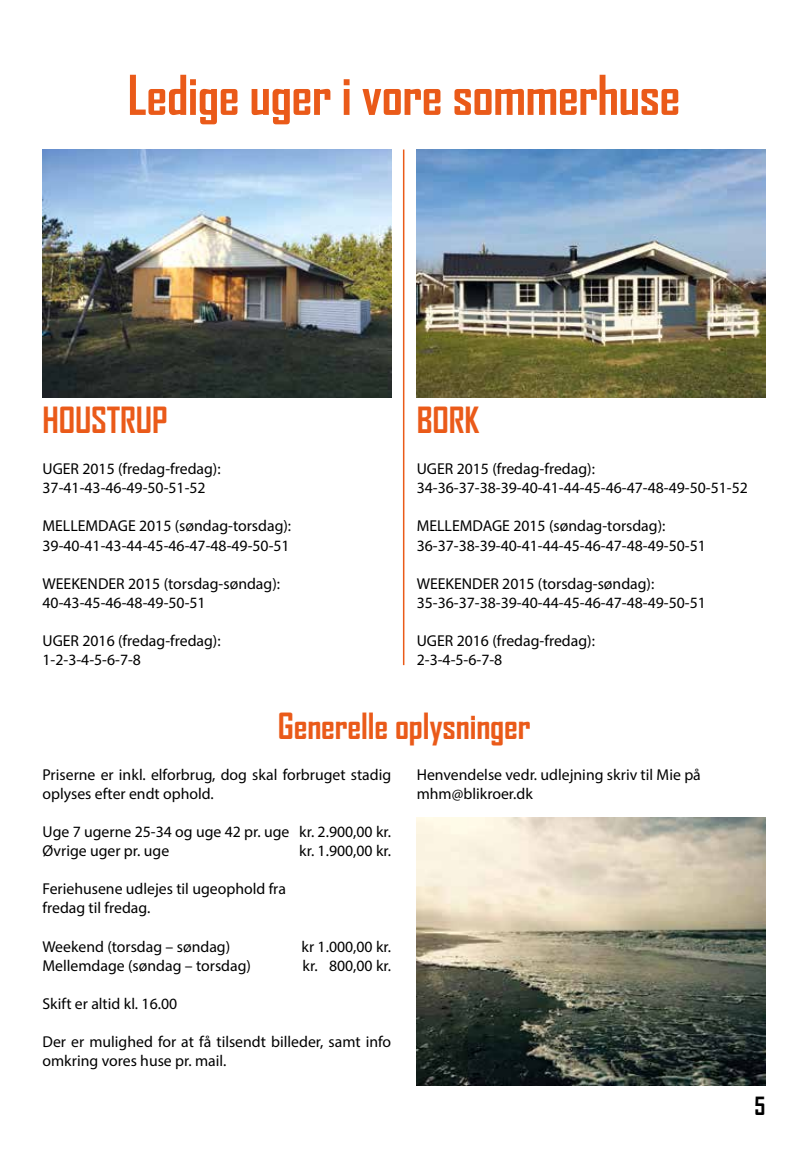
<style>
.page{position:relative;width:808px;height:1149px;background:#fff}
.page>*{position:absolute;margin:0;border:0;box-sizing:border-box;transform-origin:0 0}
.t1{font:700 52.5px "Agency FB";letter-spacing:-.01em;color:#ea5a19}
.t2{font:700 34.5px "Agency FB";letter-spacing:-.005em;color:#ea5a19}
.t3{font:700 24px "Agency FB";color:#000}
.t4{font:15.75px/19px "Myriad Pro";color:#000}
.s1{color:#fff}
</style>
<div class="page">
<hr style="left:403px;top:149px;width:1px;height:516px;background:#ea5a19">
<img style="left:416px;top:149px;width:349px;height:248px">
<img style="left:43px;top:149px;width:348px;height:248px">
<img style="left:416px;top:817px;width:349px;height:267px">
<h1 class="t1" style="left:128px;top:62px;width:554px">Ledige uger i vore sommerhuse</h1>
<h2 class="t2" style="left:43px;top:398px;width:126px">HOUSTRUP</h2>
<p class="t4" style="left:43px;top:459px;width:180px">UGER 2015 (fredag-fredag):<br>37-41-43-46-49-50-51-52</p>
<p class="t4" style="left:43px;top:516px;width:250px">MELLEMDAGE 2015 (søndag-torsdag):<br>39-40-41-43-44-45-46-47-48-49-50-51</p>
<p class="t4" style="left:43px;top:573px;width:239px">WEEKENDER 2015 (torsdag-søndag):<br>40-43-45-46-48-49-50-51</p>
<p class="t4" style="left:43px;top:630px;width:180px">UGER 2016 (fredag-fredag):<br>1-2-3-4-5-6-7-8</p>
<h2 class="t2" style="left:417px;top:398px;width:64px">BORK</h2>
<p class="t4" style="left:417px;top:459px;width:333px">UGER 2015 (fredag-fredag):<br>34-36-37-38-39-40-41-44-45-46-47-48-49-50-51-52</p>
<p class="t4" style="left:417px;top:516px;width:291px">MELLEMDAGE 2015 (søndag-torsdag):<br>36-37-38-39-40-41-44-45-46-47-48-49-50-51</p>
<p class="t4" style="left:417px;top:573px;width:291px">WEEKENDER 2015 (torsdag-søndag):<br>35-36-37-38-39-40-44-45-46-47-48-49-50-51</p>
<p class="t4" style="left:417px;top:630px;width:180px">UGER 2016 (fredag-fredag):<br>2-3-4-5-6-7-8</p>
<h2 class="t2" style="left:278px;top:703px;width:254px">Generelle oplysninger</h2>
<p class="t4" style="left:417px;top:764px;width:286px">Henvendelse vedr. udlejning skriv til Mie på mhm@blikroer.dk</p>
<p class="t4" style="left:43px;top:764px;width:350px">Priserne er inkl. elforbrug, dog skal forbruget stadig oplyses efter endt ophold.</p>
<p class="t4" style="left:43px;top:821px;width:350px">Uge 7 ugerne 25-34 og uge 42 pr. uge kr. 2.900,00 kr.<br>Øvrige uger pr. uge</p>
<p class="t4" style="left:299px;top:840px;width:94px">kr. 1.900,00 kr.</p>
<p class="t4" style="left:43px;top:878px;width:245px">Feriehusene udlejes til ugeophold fra fredag til fredag.</p>
<p class="t4" style="left:43px;top:936px;width:189px">Weekend (torsdag – søndag)</p>
<p class="t4" style="left:301px;top:936px;width:91px">kr 1.000,00 kr.</p>
<p class="t4" style="left:43px;top:955px;width:210px">Mellemdage (søndag – torsdag)</p>
<p class="t4" style="left:302px;top:955px;width:90px">kr.<span class="s1">1.</span>800,00 kr.</p>
<p class="t4" style="left:43px;top:993px;width:136px">Skift er altid kl. 16.00</p>
<p class="t4" style="left:43px;top:1031px;width:350px">Der er mulighed for at få tilsendt billeder, samt info omkring vores huse pr. mail.</p>
<h3 class="t3" style="left:754px;top:1090px;width:12px">5</h3>
</div>
